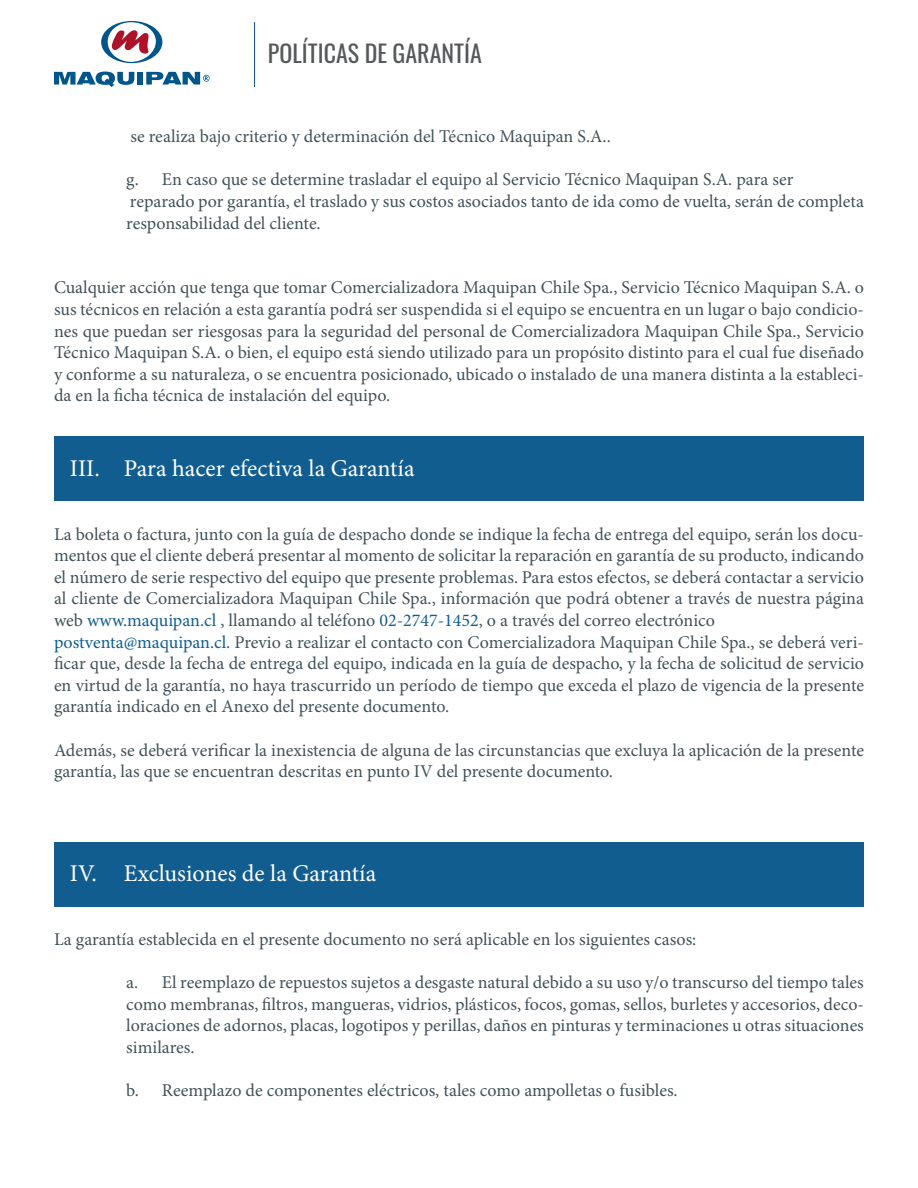
<style>
.page{position:relative;width:918px;height:1188px;background:#fff}
.page>*{position:absolute;margin:0;border:0;box-sizing:border-box;transform-origin:0 0}
.t1{font:24px "Minion Pro";color:#fff}
.t2{font:24px "Oswald";color:#55595a}
.t3{font:18px/21.6px "Minion Pro";color:#425159;text-align:justify}
.s1{color:#115d91}
</style>
<div class="page">
<svg style="left:101px;top:21px;width:61px;height:42px"></svg>
<svg style="left:54px;top:72px;width:80px;height:15px"></svg>
<div style="left:138px;top:72px;width:5px;height:13px;background:#00568a"></div>
<svg style="left:146px;top:72px;width:64px;height:13px"></svg>
<hr style="left:255px;top:22px;width:1px;height:64px;background:#115d8f">
<div style="left:54px;top:436px;width:810px;height:65px;background:#115d8f"></div>
<div style="left:54px;top:842px;width:810px;height:64px;background:#115d8f"></div>
<h1 class="t2" style="left:268px;top:32px;width:215px">POLÍTICAS DE GARANTÍA</h1>
<p class="t3" style="left:130px;top:126px;width:482px">se realiza bajo criterio y determinación del Técnico Maquipan S.A..</p>
<p class="t3" style="left:126px;top:169px;width:669px">g. En caso que se determine trasladar el equipo al Servicio Técnico Maquipan S.A. para ser</p>
<p class="t3" style="left:126px;top:191px;width:739px">reparado por garantía, el traslado y sus costos asociados tanto de ida como de vuelta, serán de completa responsabilidad del cliente.</p>
<p class="t3" style="left:54px;top:277px;width:812px">Cualquier acción que tenga que tomar Comercializadora Maquipan Chile Spa., Servicio Técnico Maquipan S.A. o sus técnicos en relación a esta garantía podrá ser suspendida si el equipo se encuentra en un lugar o bajo condicio&shy;nes que puedan ser riesgosas para la seguridad del personal de Comercializadora Maquipan Chile Spa., Servicio Técnico Maquipan S.A. o bien, el equipo está siendo utilizado para un propósito distinto para el cual fue diseñado y conforme a su naturaleza, o se encuentra posicionado, ubicado o instalado de una manera distinta a la estableci&shy;da en la ficha técnica de instalación del equipo.</p>
<p class="t1" style="left:70px;top:452px;width:346px">III. Para hacer efectiva la Garantía</p>
<p class="t3" style="left:54px;top:523px;width:812px">La boleta o factura, junto con la guía de despacho donde se indique la fecha de entrega del equipo, serán los docu&shy;mentos que el cliente deberá presentar al momento de solicitar la reparación en garantía de su producto, indicando el número de serie respectivo del equipo que presente problemas. Para estos efectos, se deberá contactar a servicio al cliente de Comercializadora Maquipan Chile Spa., información que podrá obtener a través de nuestra página web <span class="s1">www.maquipan.cl</span> , llamando al teléfono <span class="s1">02-2747-1452</span>, o a través del correo electrónico</p>
<p class="t3" style="left:54px;top:631px;width:812px"><span class="s1">postventa@maquipan.cl.</span> Previo a realizar el contacto con Comercializadora Maquipan Chile Spa., se deberá veri&shy;ficar que, desde la fecha de entrega del equipo, indicada en la guía de despacho, y la fecha de solicitud de servicio en virtud de la garantía, no haya trascurrido un período de tiempo que exceda el plazo de vigencia de la presente garantía indicado en el Anexo del presente documento.</p>
<p class="t3" style="left:54px;top:739px;width:812px">Además, se deberá verificar la inexistencia de alguna de las circunstancias que excluya la aplicación de la presente garantía, las que se encuentran descritas en punto IV del presente documento.</p>
<p class="t1" style="left:70px;top:857px;width:308px">IV. Exclusiones de la Garantía</p>
<p class="t3" style="left:54px;top:929px;width:644px">La garantía establecida en el presente documento no será aplicable en los siguientes casos:</p>
<p class="t3" style="left:126px;top:972px;width:739px">a. El reemplazo de repuestos sujetos a desgaste natural debido a su uso y/o transcurso del tiempo tales como membranas, filtros, mangueras, vidrios, plásticos, focos, gomas, sellos, burletes y accesorios, deco&shy;loraciones de adornos, placas, logotipos y perillas, daños en pinturas y terminaciones u otras situaciones similares.</p>
<p class="t3" style="left:126px;top:1080px;width:553px">b. Reemplazo de componentes eléctricos, tales como ampolletas o fusibles.</p>
</div>
